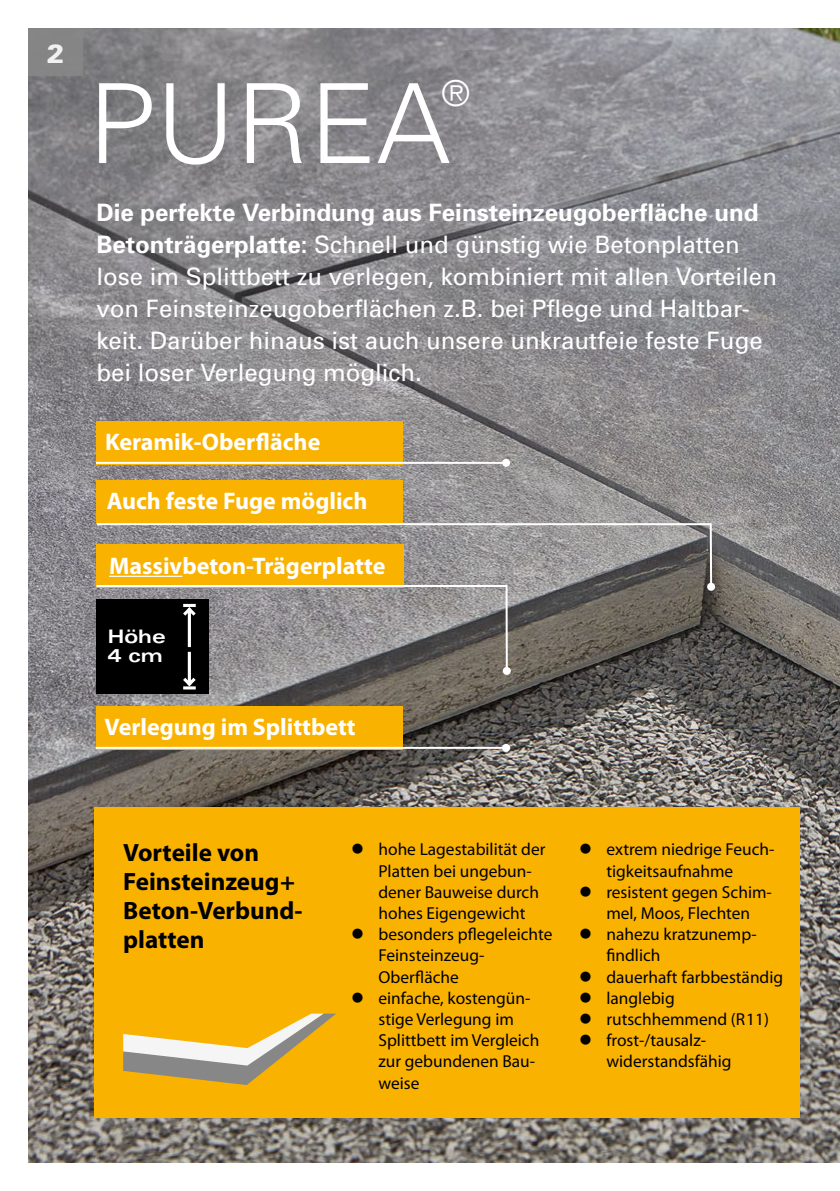
<style>
.page{position:relative;width:840px;height:1191px;background:#fff}
.page>*{position:absolute;margin:0;border:0;box-sizing:border-box;transform-origin:0 0}
.t1{font:300 110.4px "Univers";color:#fff}
.t2{font:300 35.8px "Univers";color:#fff}
.t3{font:900 26.4px "Univers";color:#fff}
.t4{font:700 25px/29px "Myriad Pro";color:#000}
.t5{font:24px/32px "Univers";color:#fff}
.t6{font:700 24px "Myriad Pro";color:#fff}
.t7{font:700 expanded 18.6px/18.8px "Univers";color:#fff}
.t8{font:17.4px/21.2px "Myriad Pro";color:#000}
.s1{font-weight:700}
</style>
<div class="page">
<img style="left:28px;top:28px;width:811px;height:1134px">
<div style="left:28px;top:29px;width:55px;height:47px;background:#878787"></div>
<div style="left:94px;top:807px;width:705px;height:311px;background:#fab200"></div>
<svg style="left:123px;top:1013px;width:213px;height:72px"></svg>
<div style="left:96px;top:421px;width:306px;height:43px;background:#fab200"></div>
<div style="left:96px;top:706px;width:306px;height:43px;background:#fab200"></div>
<div style="left:96px;top:480px;width:306px;height:44px;background:#fab200"></div>
<hr style="left:96px;top:462px;width:410px;height:2px;background:#fff">
<div style="left:502px;top:459px;width:8px;height:8px;background:#fff;border-radius:50%"></div>
<hr style="left:96px;top:747px;width:410px;height:2px;background:#fff">
<div style="left:502px;top:744px;width:8px;height:8px;background:#fff;border-radius:50%"></div>
<div style="left:502px;top:667px;width:8px;height:8px;background:#fff;border-radius:50%"></div>
<svg style="left:95px;top:522px;width:617px;height:67px;background:#b49c63"></svg>
<svg style="left:706px;top:583px;width:8px;height:8px"></svg>
<div style="left:96px;top:599px;width:113px;height:95px;background:#000"></div>
<svg style="left:94px;top:584px;width:414px;height:105px"></svg>
<h3 class="t3" style="left:47px;top:37px;width:19px">2</h3>
<h2 class="t2" style="left:441px;top:71px;width:30px">®</h2>
<h1 class="t1" style="left:88px;top:57px;width:363px">PUREA</h1>
<p class="t5" style="left:96px;top:196px;width:681px"><span class="s1">Die perfekte Verbindung aus Feinsteinzeugoberfläche und Betonträgerplatte:</span> Schnell und günstig wie Betonplatten lose im Splittbett zu verlegen, kombiniert mit allen Vorteilen von Feinsteinzeugoberflächen z.B. bei Pflege und Haltbar&shy;keit. Darüber hinaus ist auch unsere unkrautfeie feste Fuge bei loser Verlegung möglich.</p>
<h3 class="t6" style="left:105px;top:426px;width:217px">Keramik-Oberfläche</h3>
<h3 class="t6" style="left:107px;top:485px;width:262px">Auch feste Fuge möglich</h3>
<h3 class="t6" style="left:109px;top:550px;width:278px">Massivbeton-Trägerplatte</h3>
<p class="t7" style="left:108px;top:627px;width:59px">Höhe<br>4 cm</p>
<h3 class="t6" style="left:104px;top:711px;width:253px">Verlegung im Splittbett</h3>
<h3 class="t4" style="left:123px;top:837px;width:181px">Vorteile von<br>Feinsteinzeug+<br>Beton-Verbund&shy;platten</h3>
<p class="t8" style="left:378px;top:838px;width:168px;text-indent:-27px">● hohe Lagestabilität der<br>Platten bei ungebun&shy;dener Bauweise durch hohes Eigengewicht</p>
<p class="t8" style="left:378px;top:923px;width:175px;text-indent:-27px">● besonders pflegeleichte<br>Feinsteinzeug-<br>Oberfläche</p>
<p class="t8" style="left:378px;top:987px;width:162px;text-indent:-27px">● einfache, kostengün&shy;stige Verlegung im<br>Splittbett im Vergleich zur gebundenen Bau&shy;weise</p>
<p class="t8" style="left:606px;top:838px;width:169px;text-indent:-27px">● extrem niedrige Feuch&shy;tigkeitsaufnahme</p>
<p class="t8" style="left:578px;top:881px;width:194px;text-align:center">● resistent gegen Schim&shy;mel, Moos, Flechten</p>
<p class="t8" style="left:606px;top:923px;width:152px;text-indent:-27px">● nahezu kratzunemp&shy;findlich</p>
<p class="t8" style="left:578px;top:966px;width:205px">● dauerhaft farbbeständig</p>
<p class="t8" style="left:578px;top:987px;width:97px">● langlebig</p>
<p class="t8" style="left:578px;top:1008px;width:191px">● rutschhemmend (R11)</p>
<p class="t8" style="left:606px;top:1029px;width:127px;text-indent:-27px">● frost-/tausalz&shy;widerstandsfähig</p>
</div>
